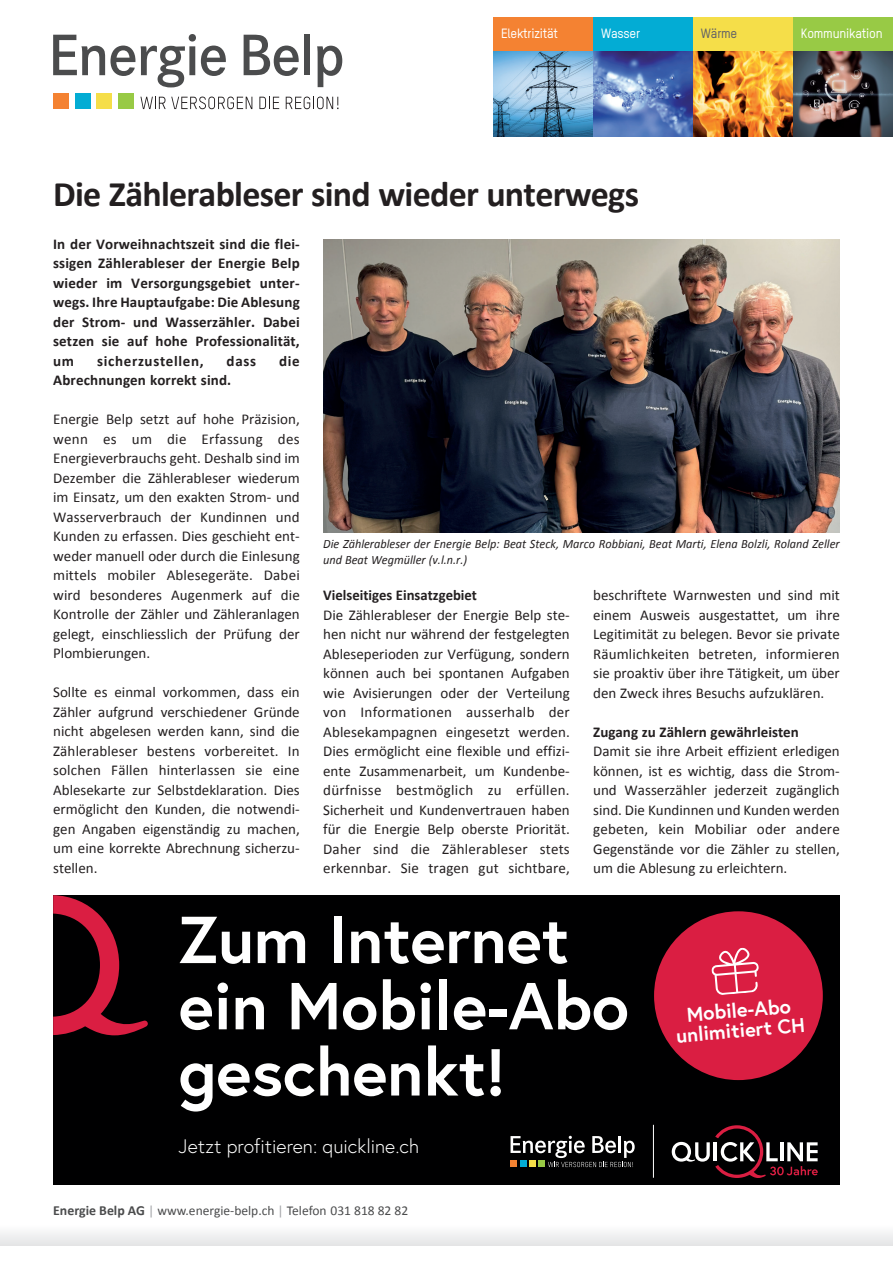
<style>
.page{position:relative;width:893px;height:1263px;background:#fff}
.page>*{position:absolute;margin:0;border:0;box-sizing:border-box;transform-origin:0 0}
.t1{font:700 66.15px/66.2px "Europa";letter-spacing:-.005em;color:#fff}
.t2{font:700 36px "Calibri";letter-spacing:-.02em;color:#231f20}
.t3{font:700 19.95px/20px "Europa";color:#fff;text-align:center}
.t4{font:300 19.5px "Europa";color:#fff}
.t5{font:15px/19.5px "Calibri";color:#231f20;text-align:justify}
.t6{font:700 15px/19.5px "Calibri";letter-spacing:.01em;color:#231f20;text-align:justify}
.t7{font:700 15px "Calibri";letter-spacing:.045em;color:#231f20}
.t8{font:13.5px "Calibri";color:#4b4c4d}
.t9{font:500 13.2px "TSTAR";letter-spacing:-.015em;color:#fff}
.t10{font:500 13.2px "TSTAR";letter-spacing:-.015em;color:#636366}
.t11{font:italic 12.75px/16.5px "Calibri";color:#231f20;scale:.96 1}
.s1{font-weight:700;font-size:13.8px}
.s2{color:#a3a4a8}
</style>
<div class="page">
<div style="left:53px;top:895px;width:787px;height:289px;background:#000001"></div>
<svg style="left:53px;top:895px;width:95px;height:140px"></svg>
<hr style="left:653px;top:1125px;width:1px;height:53px;background:#fff">
<svg style="left:672px;top:1125px;width:146px;height:53px"></svg>
<svg style="left:511px;top:1136px;width:124px;height:31px"></svg>
<div style="left:654px;top:911px;width:169px;height:169px;background:#da1e42;border-radius:50%"></div>
<svg style="left:711px;top:947px;width:48px;height:48px"></svg>
<div style="left:493px;top:17px;width:100px;height:34px;background:#f48232"></div>
<div style="left:593px;top:17px;width:100px;height:34px;background:#03acd4"></div>
<div style="left:693px;top:17px;width:100px;height:34px;background:#f5de49"></div>
<div style="left:793px;top:17px;width:100px;height:34px;background:#98ca45"></div>
<img style="left:493px;top:51px;width:400px;height:85px">
<img style="left:323px;top:239px;width:517px;height:293px">
<div style="left:0;top:1225px;width:893px;height:21px;background:#f0f0f1"></div>
<svg style="left:53px;top:35px;width:82px;height:41px"></svg>
<svg style="left:141px;top:34px;width:85px;height:53px"></svg>
<svg style="left:244px;top:35px;width:55px;height:41px"></svg>
<div style="left:304px;top:34px;width:6px;height:41px;background:#4b4c4d"></div>
<svg style="left:317px;top:46px;width:25px;height:41px"></svg>
<div style="left:53px;top:93px;width:16px;height:16px;background:#f48232"></div>
<div style="left:75px;top:93px;width:15px;height:16px;background:#03acd4"></div>
<div style="left:96px;top:93px;width:16px;height:16px;background:#f5de49"></div>
<div style="left:118px;top:93px;width:15px;height:16px;background:#98ca45"></div>
<svg style="left:140px;top:97px;width:112px;height:12px"></svg>
<svg style="left:259px;top:97px;width:20px;height:12px"></svg>
<svg style="left:286px;top:97px;width:52px;height:12px"></svg>
<p class="t9" style="left:501px;top:26px;width:58px">Elektrizität</p>
<p class="t9" style="left:601px;top:26px;width:41px">Wasser</p>
<p class="t10" style="left:701px;top:26px;width:38px">Wärme</p>
<p class="t9" style="left:801px;top:26px;width:83px">Kommunikation</p>
<h2 class="t2" style="left:53px;top:168px;width:587px">Die Zählerableser sind wieder unterwegs</h2>
<p class="t6" style="left:53px;top:234px;width:248px">In der Vorweihnachtszeit sind die flei&shy;ssigen Zählerableser der Energie Belp wieder im Versorgungsgebiet unter&shy;wegs. Ihre Hauptaufgabe: Die Ablesung der Strom- und Wasserzähler. Dabei setzen sie auf hohe Professionalität, um</p>
<p class="t7" style="left:97px;top:350px;width:108px">sicherzustellen,</p>
<p class="t6" style="left:227px;top:351px;width:31px">dass</p>
<p class="t6" style="left:279px;top:351px;width:22px">die</p>
<p class="t6" style="left:53px;top:370px;width:180px">Abrechnungen korrekt sind.</p>
<p class="t5" style="left:53px;top:409px;width:248px">Energie Belp setzt auf hohe Präzision, wenn es um die Erfassung des Energieverbrauchs geht. Deshalb sind im Dezember die Zählerableser wiederum im Einsatz, um den exakten Strom- und Wasserverbrauch der Kundinnen und Kunden zu erfassen. Dies geschieht ent&shy;weder manuell oder durch die Einlesung mittels mobiler Ablesegeräte. Dabei wird besonderes Augenmerk auf die Kontrolle der Zähler und Zähleranlagen gelegt, einschliesslich der Prüfung der Plombierungen.</p>
<p class="t5" style="left:53px;top:682px;width:248px">Sollte es einmal vorkommen, dass ein Zähler aufgrund verschiedener Gründe nicht abgelesen werden kann, sind die Zählerableser bestens vorbereitet. In solchen Fällen hinterlassen sie eine Ablesekarte zur Selbstdeklaration. Dies ermöglicht den Kunden, die notwendi&shy;gen Angaben eigenständig zu machen, um eine korrekte Abrechnung sicherzu&shy;stellen.</p>
<p class="t11" style="left:323px;top:534px;width:540px">Die Zählerableser der Energie Belp: Beat Steck, Marco Robbiani, Beat Marti, Elena Bolzli, Roland Zeller und Beat Wegmüller (v.l.n.r.)</p>
<p class="t5" style="left:593px;top:585px;width:248px">beschriftete Warnwesten und sind mit einem Ausweis ausgestattet, um ihre Legitimität zu belegen. Bevor sie private Räumlichkeiten betreten, informieren sie proaktiv über ihre Tätigkeit, um über den Zweck ihres Besuchs aufzuklären.</p>
<p class="t6" style="left:593px;top:721px;width:207px">Zugang zu Zählern gewährleisten</p>
<p class="t5" style="left:593px;top:741px;width:248px">Damit sie ihre Arbeit effizient erledigen können, ist es wichtig, dass die Strom&shy;und Wasserzähler jederzeit zugänglich sind. Die Kundinnen und Kunden werden gebeten, kein Mobiliar oder andere Gegenstände vor die Zähler zu stellen, um die Ablesung zu erleichtern.</p>
<p class="t6" style="left:323px;top:585px;width:155px">Vielseitiges Einsatzgebiet</p>
<p class="t5" style="left:323px;top:604px;width:248px">Die Zählerableser der Energie Belp ste&shy;hen nicht nur während der festgelegten Ableseperioden zur Verfügung, sondern können auch bei spontanen Aufgaben wie Avisierungen oder der Verteilung von Informationen ausserhalb der Ablesekampagnen eingesetzt werden.<br>Dies ermöglicht eine flexible und effizi&shy;ente Zusammenarbeit, um Kundenbe&shy;dürfnisse bestmöglich zu erfüllen.<br>Sicherheit und Kundenvertrauen haben für die Energie Belp oberste Priorität.<br>Daher sind die Zählerableser stets erkennbar. Sie tragen gut sichtbare,</p>
<h1 class="t1" style="left:179px;top:905px;width:452px">Zum Internet ein Mobile-Abo geschenkt!</h1>
<h3 class="t4" style="left:179px;top:1134px;width:242px">Jetzt profitieren: quickline.ch</h3>
<p class="t8" style="left:53px;top:1202px;width:357px"><span class="s1">Energie Belp AG</span> <span class="s2">|</span> www.energie-belp.ch <span class="s2">|</span> Telefon 031 818 82 82</p>
<h3 class="t3" style="left:674px;top:1005px;width:131px;rotate:-5deg">Mobile-Abo unlimitiert CH</h3>
</div>
